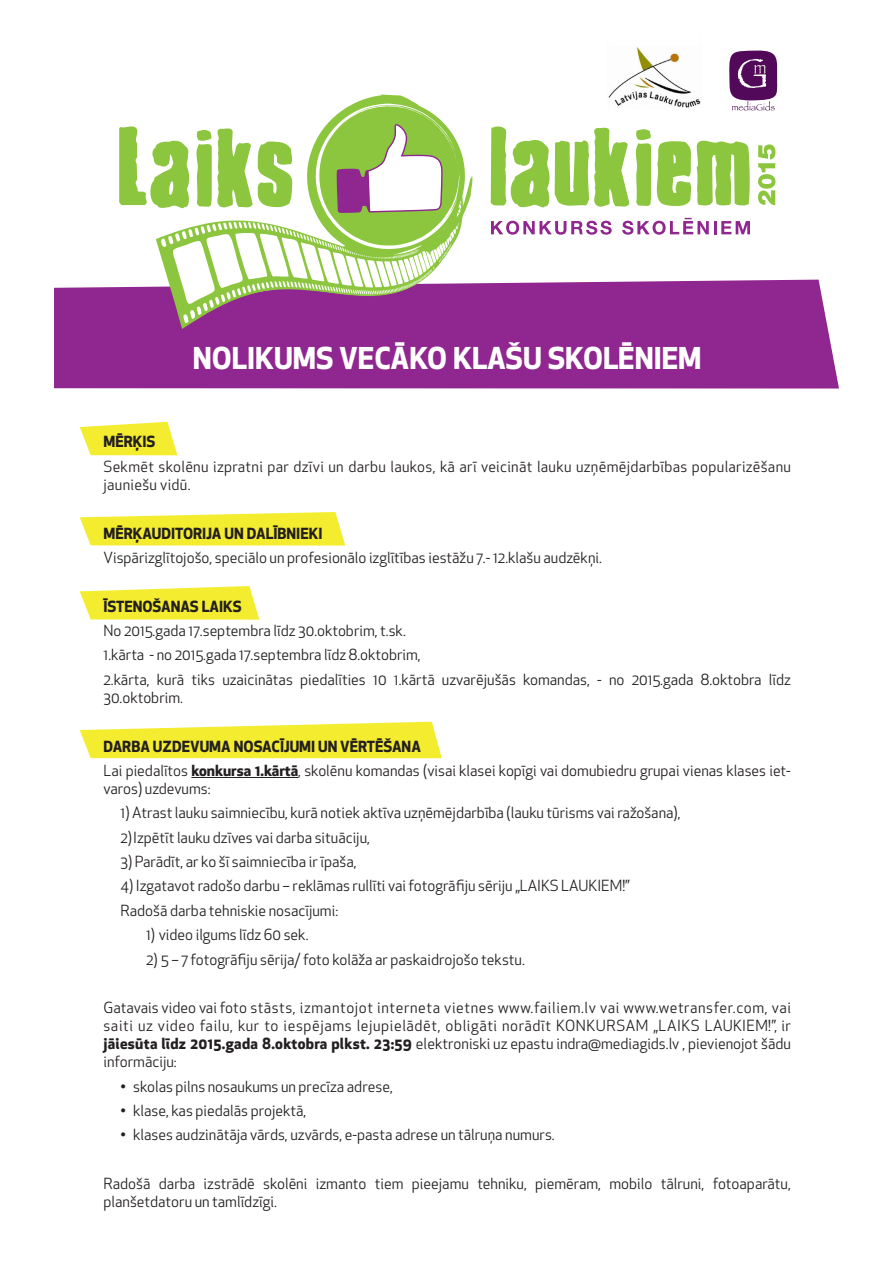
<style>
.page{position:relative;width:893px;height:1263px;background:#fff}
.page>*{position:absolute;margin:0;border:0;box-sizing:border-box;transform-origin:0 0}
.t1{font:700 29.4px "Apex New";color:#fff}
.t2{font:15px/24.3px "Apex New";color:#231f20}
.t3{font:15px/18px "Apex New";letter-spacing:.02em;color:#231f20}
.t4{font:700 15px "Apex New";color:#231f20}
.s1{font-weight:700}
</style>
<div class="page">
<div style="left:54px;top:280px;width:785px;height:108px;background:#90268f"></div>
<svg style="left:80px;top:422px;width:97px;height:33px;background:#f5ef4f"></svg>
<svg style="left:80px;top:512px;width:265px;height:34px;background:#f5ef48"></svg>
<svg style="left:80px;top:586px;width:179px;height:34px;background:#f5ef4b"></svg>
<svg style="left:80px;top:722px;width:362px;height:36px;background:#f5ef4a"></svg>
<hr style="left:191px;top:777px;width:107px;height:1px;background:#231f20">
<svg style="left:729px;top:50px;width:49px;height:60px"></svg>
<svg style="left:491px;top:127px;width:138px;height:80px"></svg>
<svg style="left:636px;top:129px;width:15px;height:77px"></svg>
<svg style="left:657px;top:141px;width:34px;height:65px;background:#9cce5a"></svg>
<svg style="left:697px;top:141px;width:53px;height:64px;background:#9cce5a"></svg>
<svg style="left:491px;top:221px;width:121px;height:14px"></svg>
<svg style="left:622px;top:218px;width:128px;height:17px"></svg>
<svg style="left:119px;top:94px;width:354px;height:233px"></svg>
<svg style="left:758px;top:144px;width:17px;height:61px"></svg>
<img style="left:608px;top:47px;width:93px;height:61px">
<h1 class="t1" style="left:193px;top:336px;width:510px">NOLIKUMS VECĀKO KLAŠU SKOLĒNIEM</h1>
<p class="t4" style="left:103px;top:431px;width:54px">MĒRĶIS</p>
<p class="t3" style="left:103px;top:457px;width:689px">Sekmēt skolēnu izpratni par dzīvi un darbu laukos, kā arī veicināt lauku uzņēmējdarbības popularizēšanu jauniešu vidū.</p>
<p class="t4" style="left:103px;top:522px;width:221px">MĒRĶAUDITORIJA UN DALĪBNIEKI</p>
<p class="t2" style="left:103px;top:545px;width:500px">Vispārizglītojošo, speciālo un profesionālo izglītības iestāžu 7.- 12.klašu audzēkņi.</p>
<p class="t4" style="left:103px;top:595px;width:140px">ĪSTENOŠANAS LAIKS</p>
<p class="t2" style="left:103px;top:618px;width:689px">No 2015.gada 17.septembra līdz 30.oktobrim, t.sk.<br>1.kārta - no 2015.gada 17.septembra līdz 8.oktobrim,<br>2.kārta, kurā tiks uzaicinātas piedalīties 10 1.kārtā uzvarējušās komandas, - no 2015.gada 8.oktobra līdz</p>
<p class="t2" style="left:103px;top:685px;width:81px">30.oktobrim.</p>
<p class="t2" style="left:103px;top:734px;width:689px"><span class="s1">DARBA UZDEVUMA NOSACĪJUMI UN VĒRTĒŠANA<br></span>Lai piedalītos <span class="s1">konkursa 1.kārtā</span>, skolēnu komandas (visai klasei kopīgi vai domubiedru grupai vienas klases iet-</p>
<p class="t2" style="left:103px;top:776px;width:109px">varos) uzdevums:</p>
<p class="t2" style="left:120px;top:801px;width:562px">1) Atrast lauku saimniecību, kurā notiek aktīva uzņēmējdarbība (lauku tūrisms vai ražošana),<br>2)Izpētīt lauku dzīves vai darba situāciju,</p>
<p class="t2" style="left:120px;top:849px;width:238px">3) Parādīt, ar ko šī saimniecība ir īpaša,</p>
<p class="t2" style="left:120px;top:874px;width:511px">4) Izgatavot radošo darbu – reklāmas rullīti vai fotogrāfiju sēriju „LAIKS LAUKIEM!”<br>Radošā darba tehniskie nosacījumi:</p>
<p class="t2" style="left:146px;top:923px;width:164px">1) video ilgums līdz 60 sek.</p>
<p class="t2" style="left:146px;top:947px;width:380px">2) 5 – 7 fotogrāfiju sērija/ foto kolāža ar paskaidrojošo tekstu.</p>
<p class="t2" style="left:103px;top:999px;width:689px;line-height:18px;text-align:justify">Gatavais video vai foto stāsts, izmantojot interneta vietnes www.failiem.lv vai www.wetransfer.com, vai saiti uz video failu, kur to iespējams lejupielādēt, obligāti norādīt KONKURSAM „LAIKS LAUKIEM!”, ir <span class="s1">jāiesūta līdz 2015.gada 8.oktobra plkst. 23:59</span> elektroniski uz epastu indra@mediagids.lv , pievienojot šādu informāciju:</p>
<p class="t2" style="left:120px;top:1074px;width:274px">• skolas pilns nosaukums un precīza adrese,</p>
<p class="t2" style="left:120px;top:1098px;width:187px">• klase, kas piedalās projektā,</p>
<p class="t2" style="left:120px;top:1123px;width:436px">• klases audzinātāja vārds, uzvārds, e-pasta adrese un tālruņa numurs.</p>
<p class="t2" style="left:103px;top:1175px;width:689px;line-height:18px">Radošā darba izstrādē skolēni izmanto tiem pieejamu tehniku, piemēram, mobilo tālruni, fotoaparātu, planšetdatoru un tamlīdzīgi.</p>
</div>
